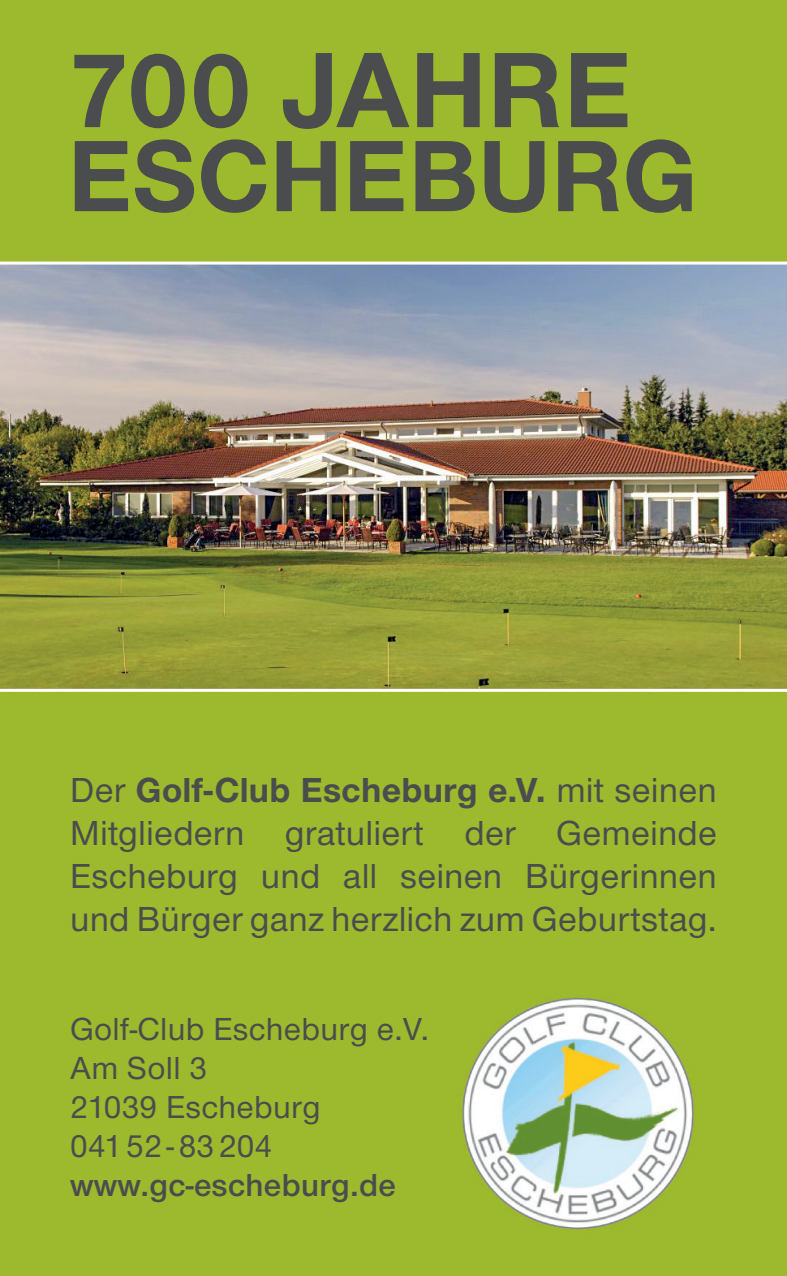
<style>
.page{position:relative;width:787px;height:1276px;background:#9db92d}
.page>*{position:absolute;margin:0;border:0;box-sizing:border-box;transform-origin:0 0}
.t1{font:700 111px "Nimbus Sans Novus T";color:#4b4c4d}
.t2{font:700 105px "Nimbus Sans Novus T";letter-spacing:.005em;color:#4b4c4d}
.t3{font:500 36px/43.2px "Nimbus Sans Novus T";letter-spacing:.01em;color:#4b4c4d;text-align:justify}
.t4{font:500 33px/39px "Nimbus Sans Novus T";letter-spacing:.01em;color:#4b4c4d}
.t5{font:600 33px "Nimbus Sans Novus T";letter-spacing:.01em;color:#4b4c4d}
.s1{font-weight:700}
</style>
<div class="page">
<img style="left:0;top:261px;width:787px;height:431px">
<img style="left:462px;top:997px;width:232px;height:233px">
<h1 class="t1" style="left:68px;top:25px;width:565px">700 JAHRE</h1>
<h2 class="t2" style="left:68px;top:114px;width:631px">ESCHEBURG</h2>
<p class="t3" style="left:70px;top:767px;width:648px">Der <span class="s1">Golf-Club Escheburg e.V.</span> mit seinen Mitgliedern gratuliert der Gemeinde Escheburg und all seinen Bürgerinnen und Bürger ganz herzlich zum Geburtstag.</p>
<p class="t4" style="left:70px;top:1008px;width:360px">Golf-Club Escheburg e.V.<br>Am Soll 3<br>21039 Escheburg<br>041 52 - 83 204</p>
<p class="t5" style="left:70px;top:1165px;width:327px">www.gc-escheburg.de</p>
</div>
